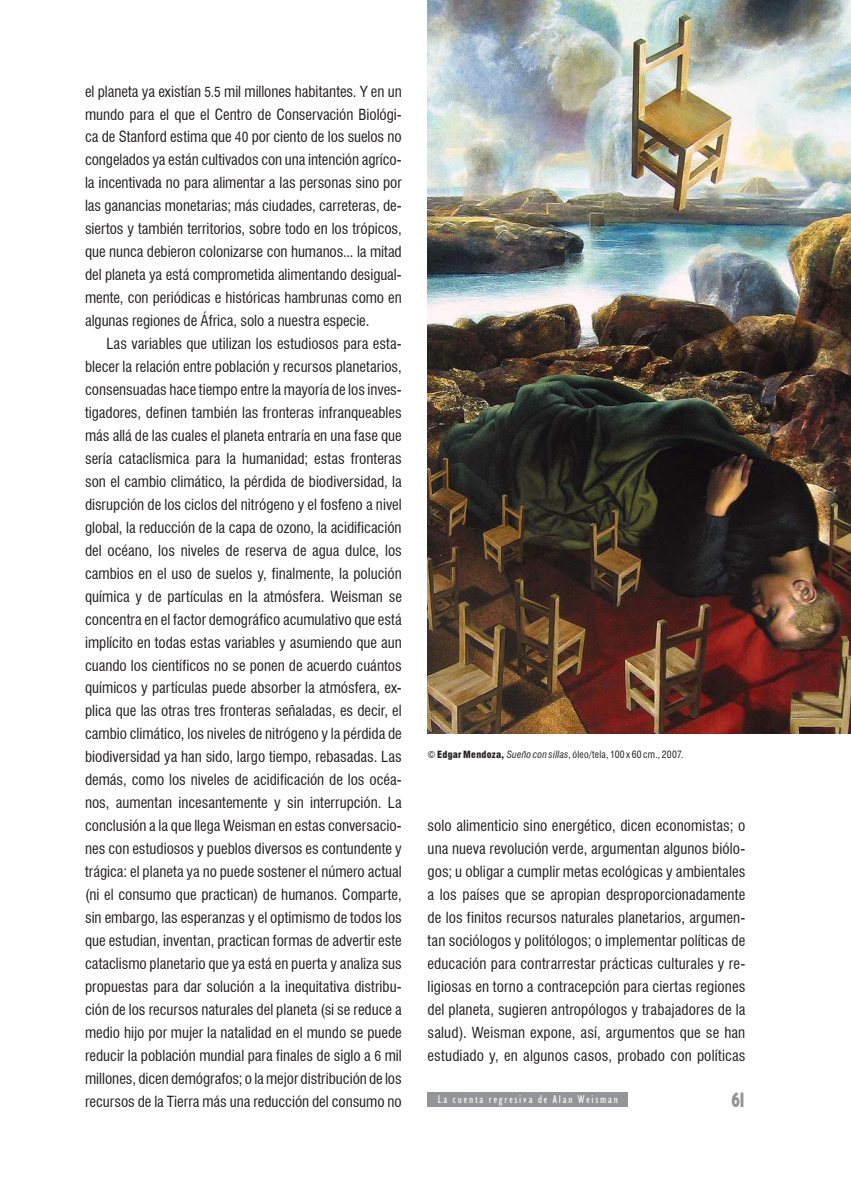
<style>
.page{position:relative;width:851px;height:1191px;background:#fff}
.page>*{position:absolute;margin:0;border:0;box-sizing:border-box;transform-origin:0 0}
.t1{font:700 condensed 21px "Humanist 521 BT Xtra";color:#939598;scale:.75 1}
.t2{font:condensed 15px/23px "Swiss 721 BT";color:#231f20;text-align:justify}
.t3{font:condensed 11.25px "Humanist 521 BT";letter-spacing:.16em;color:#fff}
.t4{font:condensed 9.75px "Swiss 721 BT";letter-spacing:.025em;color:#231f20}
.s1{font-size:13.5px}
.s2{font-weight:900}
.s3{font-style:italic}
</style>
<div class="page">
<div style="left:427px;top:1092px;width:201px;height:14px;background:#939598"></div>
<img style="left:427px;top:0;width:423px;height:733px">
<p class="t2" style="left:85px;top:80px;width:318px">el planeta ya existían <span class="s1">5.5</span> mil millones habitantes. Y en un mundo para el que el Centro de Conservación Biológi&shy;ca de Stanford estima que <span class="s1">40</span> por ciento de los suelos no congelados ya están cultivados con una intención agríco&shy;la incentivada no para alimentar a las personas sino por las ganancias monetarias; más ciudades, carreteras, de&shy;siertos y también territorios, sobre todo en los trópicos, que nunca debieron colonizarse con humanos... la mitad del planeta ya está comprometida alimentando desigual&shy;mente, con periódicas e históricas hambrunas como en algunas regiones de África, solo a nuestra especie.</p>
<p class="t2" style="left:85px;top:332px;width:318px;text-indent:21px">Las variables que utilizan los estudiosos para esta&shy;blecer la relación entre población y recursos planetarios, consensuadas hace tiempo entre la mayoría de los inves&shy;tigadores, definen también las fronteras infranqueables más allá de las cuales el planeta entraría en una fase que sería cataclísmica para la humanidad; estas fronteras son el cambio climático, la pérdida de biodiversidad, la disrupción de los ciclos del nitrógeno y el fosfeno a nivel global, la reducción de la capa de ozono, la acidificación del océano, los niveles de reserva de agua dulce, los cambios en el uso de suelos y, finalmente, la polución química y de partículas en la atmósfera. Weisman se concentra en el factor demográfico acumulativo que está implícito en todas estas variables y asumiendo que aun cuando los científicos no se ponen de acuerdo cuántos químicos y partículas puede absorber la atmósfera, ex&shy;plica que las otras tres fronteras señaladas, es decir, el cambio climático, los niveles de nitrógeno y la pérdida de biodiversidad ya han sido, largo tiempo, rebasadas. Las demás, como los niveles de acidificación de los océa&shy;nos, aumentan incesantemente y sin interrupción. La conclusión a la que llega Weisman en estas conversacio&shy;nes con estudiosos y pueblos diversos es contundente y trágica: el planeta ya no puede sostener el número actual (ni el consumo que practican) de humanos. Comparte, sin embargo, las esperanzas y el optimismo de todos los que estudian, inventan, practican formas de advertir este cataclismo planetario que ya está en puerta y analiza sus propuestas para dar solución a la inequitativa distribu&shy;ción de los recursos naturales del planeta (si se reduce a medio hijo por mujer la natalidad en el mundo se puede reducir la población mundial para finales de siglo a <span class="s1">6</span> mil millones, dicen demógrafos; o la mejor distribución de los recursos de la Tierra más una reducción del consumo no</p>
<p class="t4" style="left:427px;top:748px;width:257px">© <span class="s2">Edgar Mendoza,</span> <span class="s3">Sueño con sillas</span>, óleo/tela, 100 x 60 cm., 2007.</p>
<p class="t2" style="left:427px;top:814px;width:319px">solo alimenticio sino energético, dicen economistas; o una nueva revolución verde, argumentan algunos biólo&shy;gos; u obligar a cumplir metas ecológicas y ambientales a los países que se apropian desproporcionadamente de los finitos recursos naturales planetarios, argumen&shy;tan sociólogos y politólogos; o implementar políticas de educación para contrarrestar prácticas culturales y re&shy;ligiosas en torno a contracepción para ciertas regiones del planeta, sugieren antropólogos y trabajadores de la salud). Weisman expone, así, argumentos que se han estudiado y, en algunos casos, probado con políticas</p>
<p class="t3" style="left:438px;top:1092px;width:181px">La cuenta regresiva de Alan Weisman</p>
<h1 class="t1" style="left:731px;top:1086px;width:19px">61</h1>
</div>
